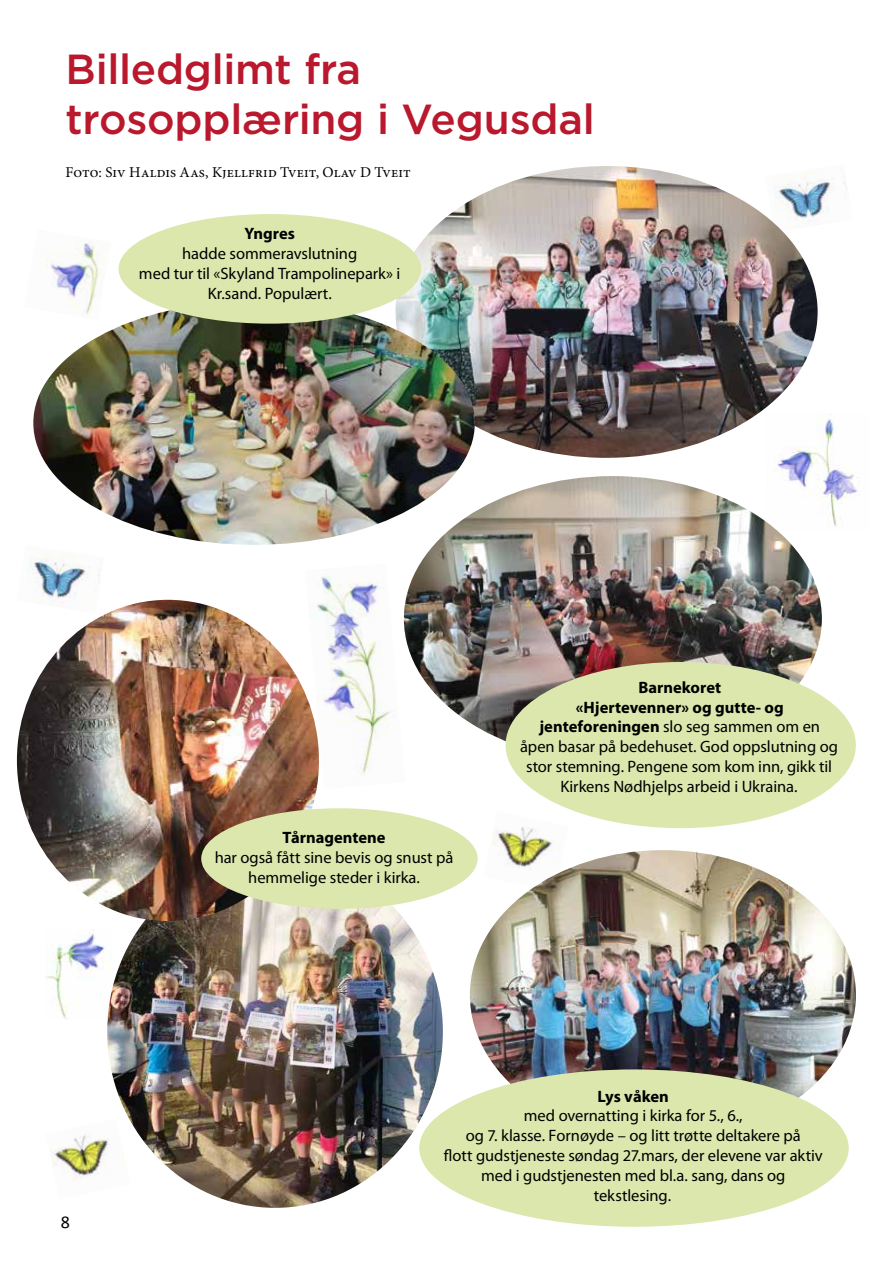
<style>
.page{position:relative;width:893px;height:1263px;background:#fff}
.page>*{position:absolute;margin:0;border:0;box-sizing:border-box;transform-origin:0 0}
.t1{font:500 42px/50.4px "Gotham";letter-spacing:-.005em;color:#b9182d}
.t2{font:18px "Calibri";color:#000}
.t3{font:16.5px/19.8px "Myriad Pro";color:#000;text-align:center}
.t4{font:700 16.5px "Myriad Pro";color:#000}
.t5{font:15px "Minion Pro";letter-spacing:.005em;color:#000}
.s1{font-weight:700}
</style>
<div class="page">
<img style="left:493px;top:827px;width:60px;height:23px">
<img style="left:45px;top:929px;width:62px;height:90px">
<img style="left:43px;top:240px;width:58px;height:61px">
<img style="left:777px;top:414px;width:81px;height:113px">
<img style="left:818px;top:176px;width:29px;height:38px">
<img style="left:28px;top:549px;width:73px;height:50px">
<img style="left:396px;top:166px;width:422px;height:292px">
<img style="left:33px;top:301px;width:442px;height:244px">
<img style="left:404px;top:476px;width:418px;height:285px">
<img style="left:470px;top:850px;width:386px;height:289px">
<div style="left:119px;top:214px;width:302px;height:110px;background:#dbe7ad;border-radius:50%"></div>
<img style="left:107px;top:892px;width:336px;height:316px">
<img style="left:17px;top:600px;width:302px;height:321px">
<div style="left:201px;top:808px;width:277px;height:101px;background:#dbe7ad;border-radius:50%"></div>
<div style="left:419px;top:1069px;width:430px;height:158px;background:#dbe7ad;border-radius:50%"></div>
<div style="left:506px;top:662px;width:350px;height:166px;background:#dbe7ad;border-radius:50%"></div>
<img style="left:51px;top:1119px;width:79px;height:80px">
<img style="left:305px;top:563px;width:100px;height:226px">
<h1 class="t1" style="left:66px;top:43px;width:531px">Billedglimt fra trosopplæring i Vegusdal</h1>
<p class="t5" style="left:66px;top:162px;width:347px">Foto: Siv Haldis Aas, Kjellfrid Tveit, Olav D Tveit</p>
<p class="t4" style="left:244px;top:223px;width:52px">Yngres</p>
<p class="t3" style="left:139px;top:243px;width:263px">hadde sommeravslutning<br>med tur til «Skyland Trampolinepark» i<br>Kr.sand. Populært.</p>
<p class="t4" style="left:283px;top:827px;width:104px">Tårnagentene</p>
<p class="t3" style="left:215px;top:847px;width:240px">har også fått sine bevis og snust på hemmelige steder i kirka.</p>
<p class="t3" style="left:520px;top:677px;width:320px"><span class="s1">Barnekoret<br>«Hjertevenner» og gutte- og jenteforeningen</span> slo seg sammen om en åpen basar på bedehuset. God oppslutning og stor stemning. Pengene som kom inn, gikk til Kirkens Nødhjelps arbeid i Ukraina.</p>
<p class="t2" style="left:61px;top:1210px;width:11px">8</p>
<p class="t4" style="left:598px;top:1085px;width:73px">Lys våken</p>
<p class="t3" style="left:444px;top:1106px;width:380px">med overnatting i kirka for 5., 6.,<br>og 7. klasse. Fornøyde – og litt trøtte deltakere på<br>flott gudstjeneste søndag 27.mars, der elevene var aktiv med i gudstjenesten med bl.a. sang, dans og tekstlesing.</p>
</div>
